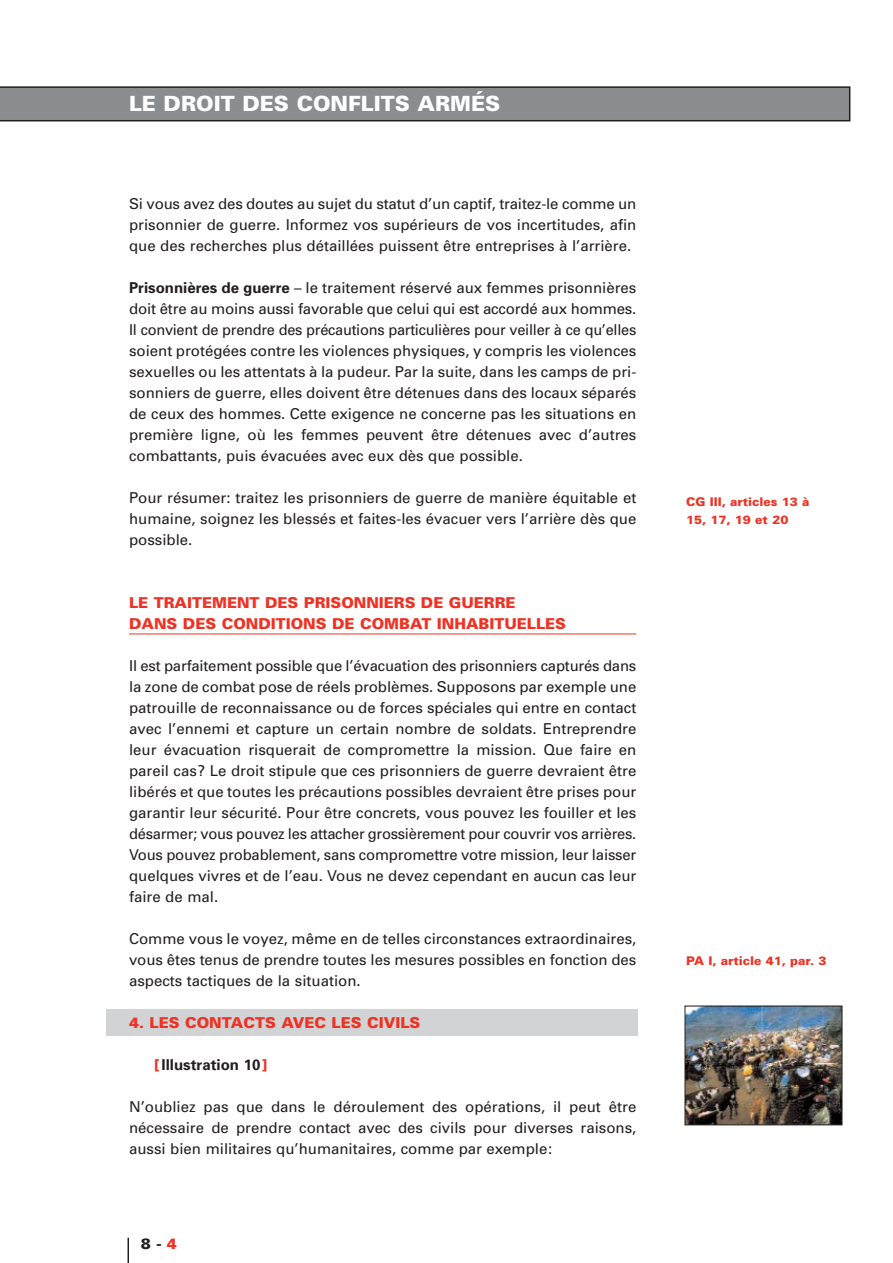
<style>
.page{position:relative;width:893px;height:1263px;background:#fff}
.page>*{position:absolute;margin:0;border:0;box-sizing:border-box;transform-origin:0 0}
.t1{font:900 21px "Univers";color:#fff}
.t2{font:15px/21px "Univers";color:#231f20;text-align:justify}
.t3{font:900 15px/21px "Univers";color:#ee3224}
.t4{font:700 15px "Univers";color:#231f20}
.t5{font:900 15px "Univers";color:#231f20}
.t6{font:900 12px/18px "Univers";color:#ee3224}
.s1{font-weight:700}
.s2{font-weight:900;color:#ee3224}
.s3{color:#ee3224}
</style>
<div class="page">
<div style="left:106px;top:1010px;width:532px;height:26px;background:#d1d3d4"></div>
<hr style="left:129px;top:634px;width:507px;height:1px;background:#ee3224">
<svg style="left:0;top:86px;width:850px;height:35px;background:#838587"></svg>
<svg style="left:128px;top:1238px;width:1px;height:25px"></svg>
<img style="left:687px;top:1008px;width:153px;height:115px">
<div style="left:685px;top:1006px;width:157px;height:119px;border:1px solid #231f20"></div>
<h1 class="t1" style="left:129px;top:96px;width:373px">LE DROIT DES CONFLITS ARMÉS</h1>
<p class="t2" style="left:129px;top:195px;width:509px">Si vous avez des doutes au sujet du statut d’un captif, traitez-le comme un prisonnier de guerre. Informez vos supérieurs de vos incertitudes, afin que des recherches plus détaillées puissent être entreprises à l’arrière.</p>
<p class="t2" style="left:129px;top:279px;width:509px"><span class="s1">Prisonnières de guerre</span> – le traitement réservé aux femmes prisonnières doit être au moins aussi favorable que celui qui est accordé aux hommes.<br>Il convient de prendre des précautions particulières pour veiller à ce qu’elles soient protégées contre les violences physiques, y compris les violences sexuelles ou les attentats à la pudeur. Par la suite, dans les camps de pri&shy;sonniers de guerre, elles doivent être détenues dans des locaux séparés de ceux des hommes. Cette exigence ne concerne pas les situations en première ligne, où les femmes peuvent être détenues avec d’autres combattants, puis évacuées avec eux dès que possible.</p>
<p class="t2" style="left:129px;top:489px;width:509px">Pour résumer: traitez les prisonniers de guerre de manière équitable et humaine, soignez les blessés et faites-les évacuer vers l’arrière dès que possible.</p>
<p class="t3" style="left:129px;top:594px;width:438px">LE TRAITEMENT DES PRISONNIERS DE GUERRE<br>DANS DES CONDITIONS DE COMBAT INHABITUELLES</p>
<p class="t2" style="left:129px;top:657px;width:509px">Il est parfaitement possible que l’évacuation des prisonniers capturés dans la zone de combat pose de réels problèmes. Supposons par exemple une patrouille de reconnaissance ou de forces spéciales qui entre en contact avec l’ennemi et capture un certain nombre de soldats. Entreprendre leur évacuation risquerait de compromettre la mission. Que faire en pareil cas? Le droit stipule que ces prisonniers de guerre devraient être libérés et que toutes les précautions possibles devraient être prises pour garantir leur sécurité. Pour être concrets, vous pouvez les fouiller et les désarmer; vous pouvez les attacher grossièrement pour couvrir vos arrières.<br>Vous pouvez probablement, sans compromettre votre mission, leur laisser quelques vivres et de l’eau. Vous ne devez cependant en aucun cas leur faire de mal.</p>
<p class="t2" style="left:129px;top:930px;width:509px">Comme vous le voyez, même en de telles circonstances extraordinaires, vous êtes tenus de prendre toutes les mesures possibles en fonction des aspects tactiques de la situation.</p>
<p class="t3" style="left:129px;top:1014px;width:293px">4. LES CONTACTS AVEC LES CIVILS</p>
<p class="t4" style="left:155px;top:1059px;width:114px"><span class="s2">[</span>Illustration 10<span class="s2">]</span></p>
<p class="t2" style="left:129px;top:1098px;width:509px">N’oubliez pas que dans le déroulement des opérations, il peut être nécessaire de prendre contact avec des civils pour diverses raisons, aussi bien militaires qu’humanitaires, comme par exemple:</p>
<p class="t5" style="left:141px;top:1238px;width:37px">8 - <span class="s3">4</span></p>
<p class="t6" style="left:686px;top:494px;width:125px">CG III, articles 13 à<br>15, 17, 19 et 20</p>
<p class="t6" style="left:686px;top:953px;width:142px">PA I, article 41, par. 3</p>
</div>
